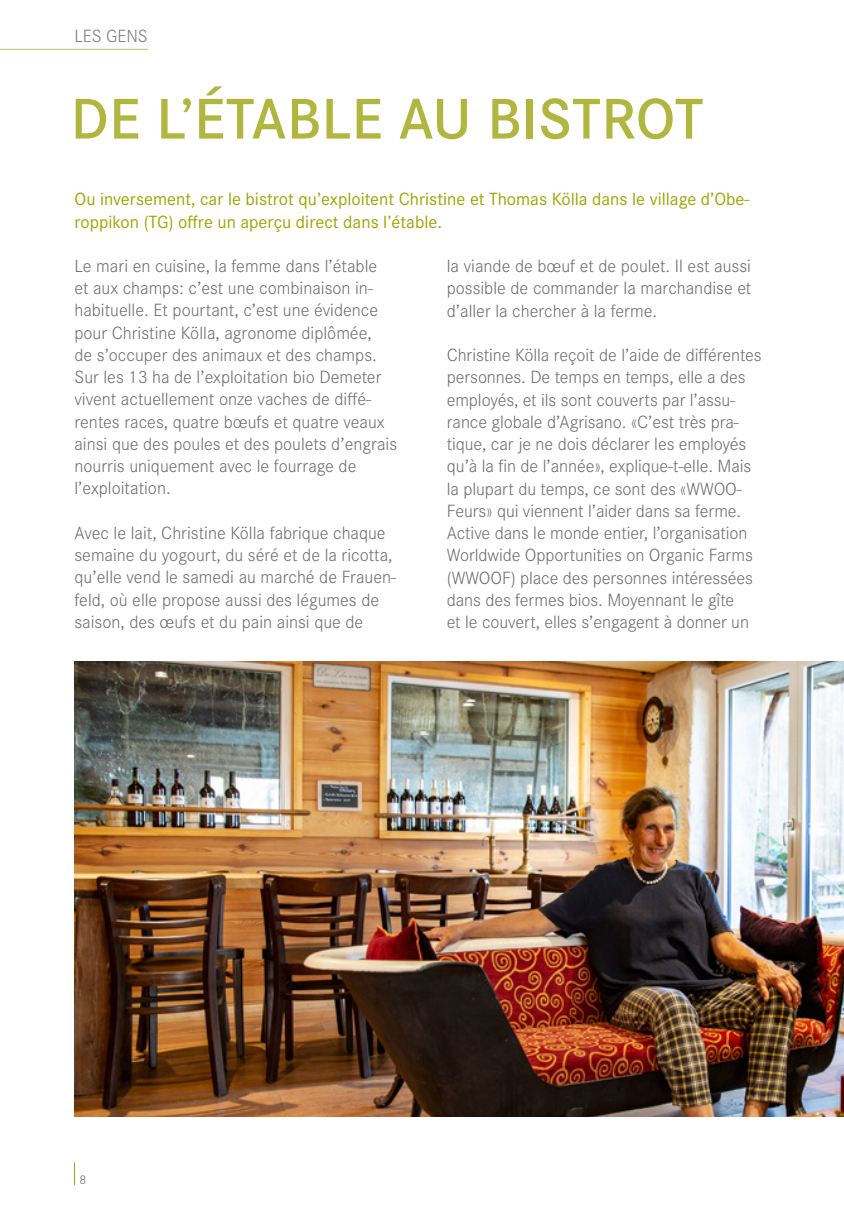
<style>
.page{position:relative;width:844px;height:1216px;background:#fff}
.page>*{position:absolute;margin:0;border:0;box-sizing:border-box;transform-origin:0 0}
.t1{font:600 59.5px "Corporate S";letter-spacing:.01em;color:#b1b63f}
.t2{font:300 18.38px/22.2px "Corporate S";color:#6e6e6e}
.t3{font:18.38px/22.2px "Corporate S";color:#9ea600}
.t4{font:300 18.38px "Corporate S";color:#7a7b7a}
.t5{font:300 13.12px "Corporate S";color:#6e6e6e}
</style>
<div class="page">
<img style="left:74px;top:661px;width:769px;height:455px">
<svg style="left:74px;top:1162px;width:1px;height:22px"></svg>
<hr style="left:0;top:49px;width:148px;height:1px;background:#c0c366">
<p class="t4" style="left:74px;top:26px;width:75px">LES GENS</p>
<h1 class="t1" style="left:71px;top:85px;width:634px">DE L’ÉTABLE AU BISTROT</h1>
<p class="t3" style="left:74px;top:188px;width:676px">Ou inversement, car le bistrot qu’exploitent Christine et Thomas Kölla dans le village d’Obe&shy;roppikon (TG) offre un aperçu direct dans l’étable.</p>
<p class="t2" style="left:74px;top:255px;width:324px">Le mari en cuisine, la femme dans l’étable<br>et aux champs: c’est une combinaison in&shy;habituelle. Et pourtant, c’est une évidence pour Christine Kölla, agronome diplômée,<br>de s’occuper des animaux et des champs.<br>Sur les 13 ha de l’exploitation bio Demeter vivent actuellement onze vaches de diffé&shy;rentes races, quatre bœufs et quatre veaux ainsi que des poules et des poulets d’engrais nourris uniquement avec le fourrage de l’exploitation.</p>
<p class="t2" style="left:74px;top:522px;width:323px">Avec le lait, Christine Kölla fabrique chaque semaine du yogourt, du séré et de la ricotta, qu’elle vend le samedi au marché de Frauen&shy;feld, où elle propose aussi des légumes de saison, des œufs et du pain ainsi que de</p>
<p class="t2" style="left:446px;top:255px;width:306px;text-align:justify">la viande de bœuf et de poulet. Il est aussi possible de commander la marchandise et d’aller la chercher à la ferme.</p>
<p class="t2" style="left:446px;top:344px;width:316px">Christine Kölla reçoit de l’aide de différentes personnes. De temps en temps, elle a des employés, et ils sont couverts par l’assu&shy;rance globale d’Agrisano. «C’est très pra&shy;tique, car je ne dois déclarer les employés qu’à la fin de l’année», explique-t-elle. Mais la plupart du temps, ce sont des «WWOO-Feurs» qui viennent l’aider dans sa ferme.<br>Active dans le monde entier, l’organisation Worldwide Opportunities on Organic Farms (WWOOF) place des personnes intéressées dans des fermes bios. Moyennant le gîte<br>et le couvert, elles s’engagent à donner un</p>
<p class="t5" style="left:79px;top:1171px;width:8px">8</p>
</div>
